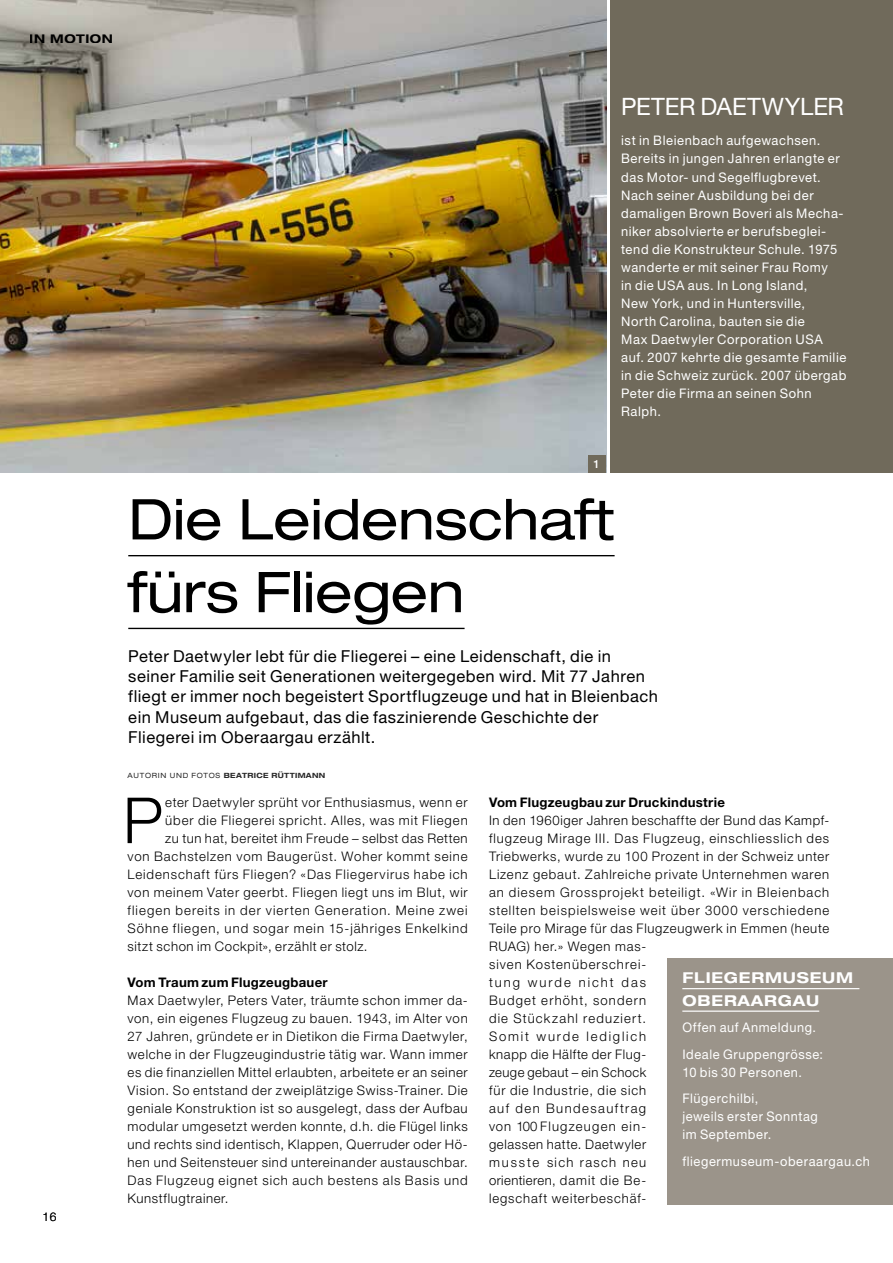
<style>
.page{position:relative;width:893px;height:1263px;background:#fff}
.page>*{position:absolute;margin:0;border:0;box-sizing:border-box;transform-origin:0 0}
.t1{font:300 63.6px "Helvetica Neue LT Pro";color:#000}
.t2{font:expanded 56.25px/72.8px "Helvetica Neue LT Pro";letter-spacing:-.005em;color:#000}
.t3{font:24px "Helvetica Neue LT Pro";letter-spacing:-.005em;color:#fff}
.t4{font:16.5px/20.2px "Helvetica Neue LT Pro";letter-spacing:.03em;color:#000}
.t5{font:700 expanded 15px/22.5px "Helvetica Neue LT Pro";letter-spacing:.055em;color:#fff}
.t6{font:300 13.2px/18px "Helvetica Neue LT Pro";letter-spacing:.07em;color:#000;text-align:justify}
.t7{font:13.2px/18px "Helvetica Neue LT Pro";letter-spacing:.045em;color:#fff}
.t8{font:300 13.2px "Helvetica Neue LT Pro";letter-spacing:.045em;color:#000}
.t9{font:700 13.2px "Helvetica Neue LT Pro";letter-spacing:.02em;color:#000}
.t10{font:300 13.2px "Helvetica Neue LT Pro";letter-spacing:.05em;color:#000}
.t11{font:700 expanded 12px "Helvetica Neue LT Pro";letter-spacing:.045em;color:#000}
.t12{font:300 12px "Helvetica Neue LT Pro";color:#000}
.t13{font:500 11.25px "Helvetica Neue LT Pro";color:#fff}
.t14{font:700 expanded 7.2px "Helvetica Neue LT Pro";letter-spacing:.05em;color:#000}
.s1{font-weight:400}
</style>
<div class="page">
<div style="left:610px;top:0;width:283px;height:472px;background:#706a5b"></div>
<img style="left:0;top:0;width:607px;height:472px">
<hr style="left:128px;top:555px;width:487px;height:1px;background:#000">
<hr style="left:128px;top:628px;width:337px;height:1px;background:#000">
<div style="left:588px;top:455px;width:17px;height:17px;background:#706a5b"></div>
<div style="left:667px;top:958px;width:226px;height:246px;background:#9b948a"></div>
<hr style="left:682px;top:988px;width:177px;height:1px;background:#fff">
<hr style="left:682px;top:1010px;width:137px;height:2px;background:#fff">
<p class="t11" style="left:30px;top:30px;width:85px">IN MOTION</p>
<p class="t11" style="left:30px;top:30px;width:60px">RUBRIK</p>
<p class="t12" style="left:43px;top:1209px;width:15px">16</p>
<p class="t13" style="left:594px;top:457px;width:8px">1</p>
<h3 class="t3" style="left:621px;top:91px;width:224px">PETER DAETWYLER</h3>
<p class="t7" style="left:621px;top:131px;width:227px">ist in Bleienbach aufgewachsen.<br>Bereits in jungen Jahren erlangte er das Motor- und Segelflugbrevet.<br>Nach seiner Ausbildung bei der damaligen Brown Boveri als Mecha&shy;niker absolvierte er berufsbeglei&shy;tend die Konstrukteur Schule. 1975 wanderte er mit seiner Frau Romy<br>in die USA aus. In Long Island,<br>New York, und in Huntersville,<br>North Carolina, bauten sie die<br>Max Daetwyler Corporation USA auf. 2007 kehrte die gesamte Familie in die Schweiz zurück. 2007 übergab<br>Peter die Firma an seinen Sohn<br>Ralph.</p>
<h2 class="t2" style="left:128px;top:481px;width:488px">Die Leidenschaft fürs Fliegen</h2>
<p class="t4" style="left:128px;top:645px;width:531px">Peter Daetwyler lebt für die Fliegerei – eine Leidenschaft, die in seiner Familie seit Generationen weitergegeben wird. Mit 77 Jahren fliegt er immer noch begeistert Sportflugzeuge und hat in Bleienbach ein Museum aufgebaut, das die faszinierende Geschichte der Fliegerei im Oberaargau erzählt.</p>
<p class="t14" style="left:128px;top:771px;width:199px"><span class="s1">AUTORIN UND FOTOS</span> BEATRICE RÜTTIMANN</p>
<h1 class="t1" style="left:123px;top:782px;width:42px">P</h1>
<p class="t10" style="left:165px;top:794px;width:304px">eter Daetwyler sprüht vor Enthusiasmus, wenn er</p>
<p class="t6" style="left:165px;top:811px;width:304px">über die Fliegerei spricht. Alles, was mit Fliegen</p>
<p class="t8" style="left:165px;top:830px;width:304px">zu tun hat, bereitet ihm Freude – selbst das Retten</p>
<p class="t6" style="left:128px;top:847px;width:342px">von Bachstelzen vom Baugerüst. Woher kommt seine</p>
<p class="t6" style="left:128px;top:865px;width:342px">Leidenschaft fürs Fliegen? «Das Fliegervirus habe ich</p>
<p class="t6" style="left:128px;top:883px;width:342px">von meinem Vater geerbt. Fliegen liegt uns im Blut, wir</p>
<p class="t6" style="left:128px;top:901px;width:342px">fliegen bereits in der vierten Generation. Meine zwei</p>
<p class="t6" style="left:128px;top:919px;width:342px">Söhne fliegen, und sogar mein 15-jähriges Enkelkind</p>
<p class="t8" style="left:128px;top:938px;width:241px">sitzt schon im Cockpit», erzählt er stolz.</p>
<p class="t9" style="left:128px;top:974px;width:202px">Vom Traum zum Flugzeugbauer</p>
<p class="t6" style="left:128px;top:991px;width:342px">Max Daetwyler, Peters Vater, träumte schon immer da&shy;von, ein eigenes Flugzeug zu bauen. 1943, im Alter von 27 Jahren, gründete er in Dietikon die Firma Daetwyler, welche in der Flugzeugindustrie tätig war. Wann immer es die finanziellen Mittel erlaubten, arbeitete er an seiner Vision. So entstand der zweiplätzige Swiss-Trainer. Die geniale Konstruktion ist so ausgelegt, dass der Aufbau modular umgesetzt werden konnte, d.h. die Flügel links und rechts sind identisch, Klappen, Querruder oder Hö&shy;hen und Seitensteuer sind untereinander austauschbar.<br>Das Flugzeug eignet sich auch bestens als Basis und Kunstflugtrainer.</p>
<p class="t9" style="left:489px;top:794px;width:237px">Vom Flugzeugbau zur Druckindustrie</p>
<p class="t6" style="left:489px;top:811px;width:342px;text-align:left">In den 1960iger Jahren beschaffte der Bund das Kampf&shy;flugzeug Mirage III. Das Flugzeug, einschliesslich des Triebwerks, wurde zu 100 Prozent in der Schweiz unter Lizenz gebaut. Zahlreiche private Unternehmen waren an diesem Grossprojekt beteiligt. «Wir in Bleienbach stellten beispielsweise weit über 3000 verschiedene Teile pro Mirage für das Flugzeugwerk in Emmen (heute RUAG) her.» Wegen mas-<br>siven Kostenüberschrei-<br>tung wurde nicht das<br>Budget erhöht, sondern<br>die Stückzahl reduziert.<br>Somit wurde lediglich<br>knapp die Hälfte der Flug-<br>zeuge gebaut – ein Schock<br>für die Industrie, die sich<br>auf den Bundesauftrag<br>von 100 Flugzeugen ein--<br>gelassen hatte. Daetwyler<br>musste sich rasch neu<br>orientieren, damit die Be-<br>legschaft weiterbeschäf-</p>
<p class="t5" style="left:682px;top:966px;width:172px">FLIEGERMUSEUM<br>OBERAARGAU</p>
<p class="t7" style="left:682px;top:1014px;width:142px;line-height:26.5px">Offen auf Anmeldung.<br>Ideale Gruppengrösse:</p>
<p class="t7" style="left:682px;top:1058px;width:121px;line-height:26.5px">10 bis 30 Personen.<br>Flügerchilbi,</p>
<p class="t7" style="left:682px;top:1107px;width:137px">jeweils erster Sonntag im September.</p>
<p class="t7" style="left:682px;top:1152px;width:189px">fliegermuseum-oberaargau.ch</p>
</div>
